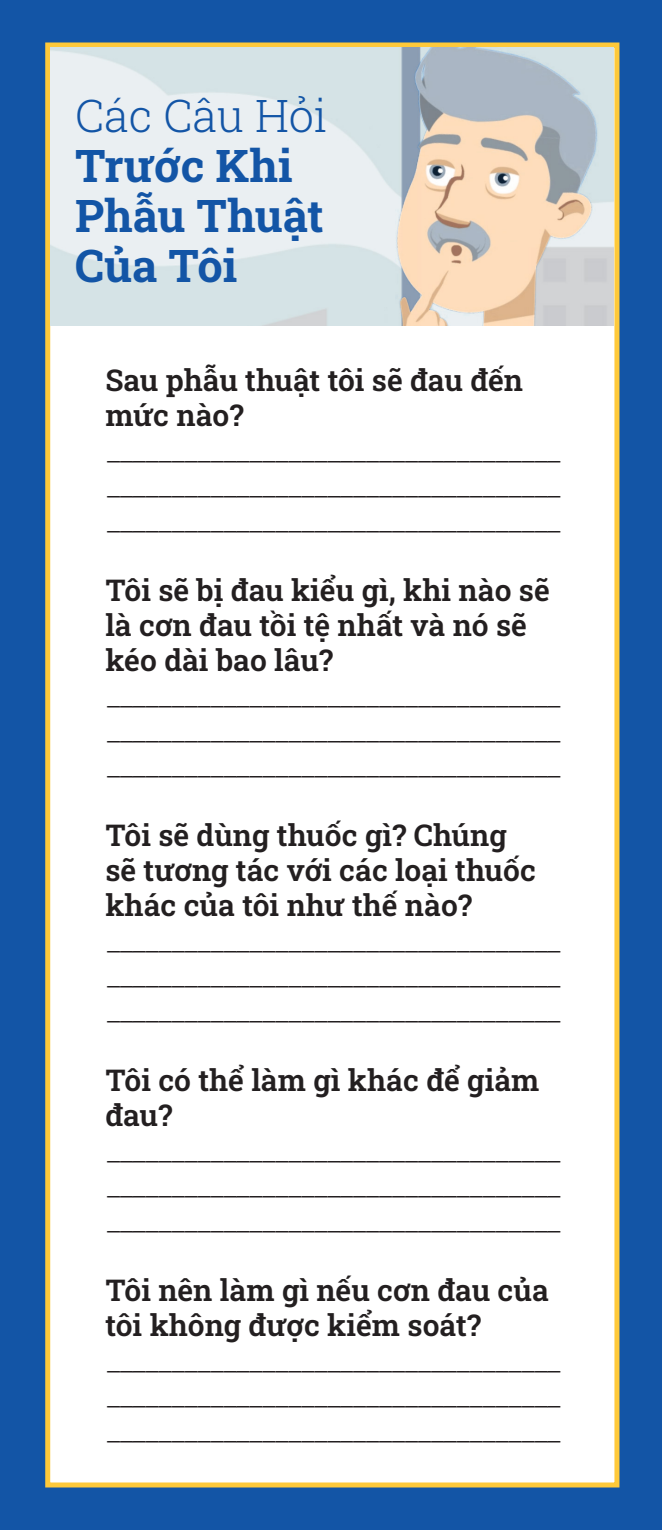
<style>
.page{position:relative;width:662px;height:1530px;background:#1355a6}
.page>*{position:absolute;margin:0;border:0;box-sizing:border-box;transform-origin:0 0}
.t1{font:45px/50px "Roboto Slab";color:#1355a6}
.t2{font:300 30px "Roboto Slab";color:#231f20}
.t3{font:30px/35px "Roboto Slab";color:#231f20}
.s1{font-weight:300}
</style>
<div class="page">
<div style="left:45px;top:42px;width:574px;height:1446px;background:#fff;border:5px solid #fec93a"></div>
<img style="left:51px;top:48px;width:562px;height:278px">
<p class="t1" style="left:75px;top:89px;width:254px"><span class="s1">Các Câu Hỏi<br></span>Trước Khi<br>Phẫu Thuật<br>Của Tôi</p>
<p class="t3" style="left:105px;top:362px;width:419px">Sau phẫu thuật tôi sẽ đau đến mức nào?</p>
<p class="t2" style="left:105px;top:430px;width:459px">___________________________________</p>
<p class="t2" style="left:105px;top:465px;width:459px">___________________________________</p>
<p class="t2" style="left:105px;top:500px;width:459px">___________________________________</p>
<p class="t3" style="left:105px;top:572px;width:446px">Tôi sẽ bị đau kiểu gì, khi nào sẽ là cơn đau tồi tệ nhất và nó sẽ kéo dài bao lâu?</p>
<p class="t2" style="left:105px;top:675px;width:459px">___________________________________</p>
<p class="t2" style="left:105px;top:710px;width:459px">___________________________________</p>
<p class="t2" style="left:105px;top:745px;width:459px">___________________________________</p>
<p class="t3" style="left:105px;top:817px;width:432px">Tôi sẽ dùng thuốc gì? Chúng sẽ tương tác với các loại thuốc khác của tôi như thế nào?</p>
<p class="t2" style="left:105px;top:920px;width:459px">___________________________________</p>
<p class="t2" style="left:105px;top:955px;width:459px">___________________________________</p>
<p class="t2" style="left:105px;top:990px;width:459px">___________________________________</p>
<p class="t3" style="left:105px;top:1062px;width:435px">Tôi có thể làm gì khác để giảm đau?</p>
<p class="t2" style="left:105px;top:1130px;width:459px">___________________________________</p>
<p class="t2" style="left:105px;top:1165px;width:459px">___________________________________</p>
<p class="t2" style="left:105px;top:1200px;width:459px">___________________________________</p>
<p class="t3" style="left:105px;top:1272px;width:445px">Tôi nên làm gì nếu cơn đau của tôi không được kiểm soát?</p>
<p class="t2" style="left:105px;top:1340px;width:459px">___________________________________</p>
<p class="t2" style="left:105px;top:1375px;width:459px">___________________________________</p>
<p class="t2" style="left:105px;top:1410px;width:459px">___________________________________</p>
</div>
